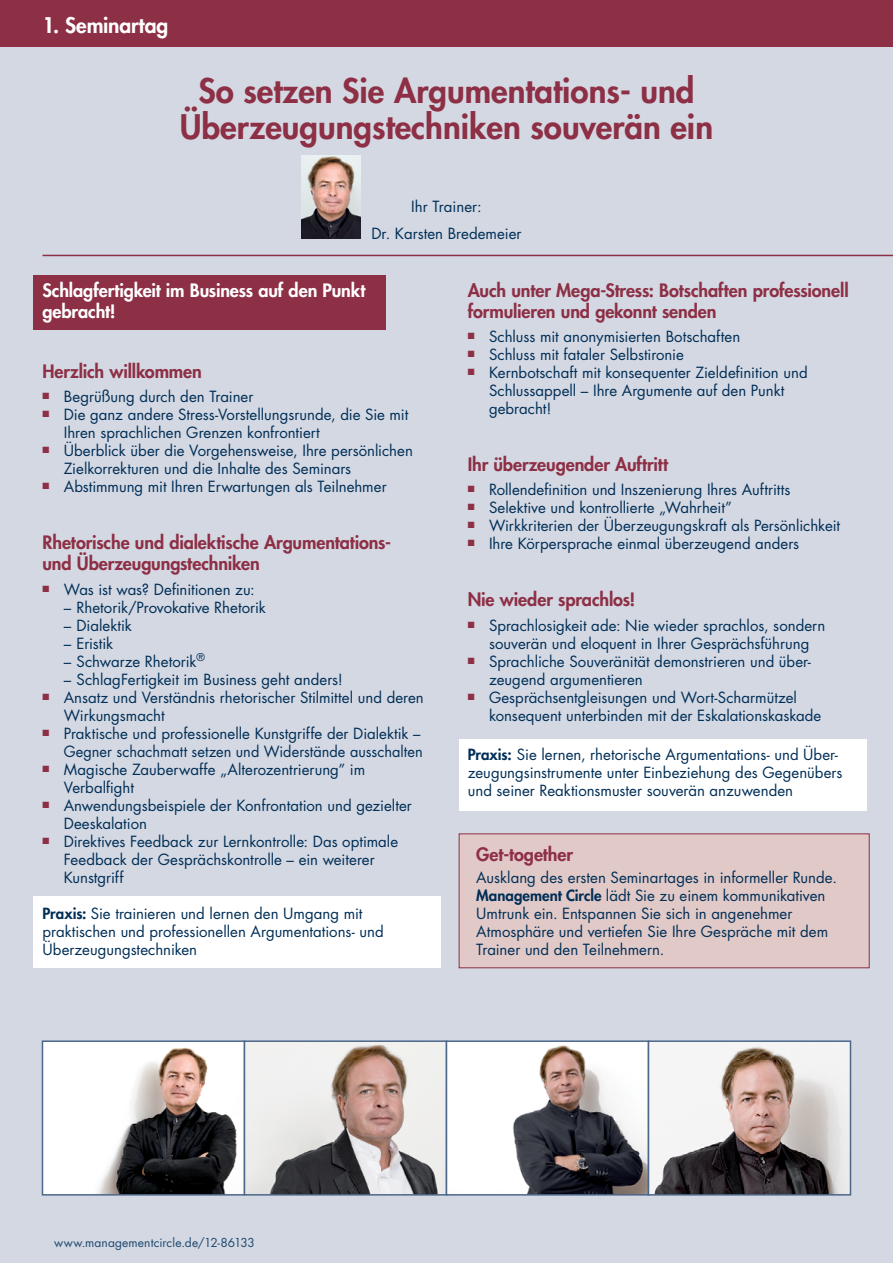
<style>
.page{position:relative;width:893px;height:1263px;background:#fff}
.page>*{position:absolute;margin:0;border:0;box-sizing:border-box;transform-origin:0 0}
.t1{font:800 33px/36px "Futura Std";color:#8d2f45;text-align:center}
.t2{font:800 21px "Futura Std";letter-spacing:-.005em;color:#fff}
.t3{font:800 18px/21px "Futura Std";letter-spacing:-.005em;color:#8d2f45}
.t4{font:800 18px/21px "Futura Std";letter-spacing:-.005em;color:#fff}
.t5{font:15px/18px "Futura Std";color:#002e56}
.t6{font:12px "Futura Std";letter-spacing:.01em;color:#1d486e}
.s1{font-weight:800}
</style>
<div class="page">
<div style="left:0;top:21px;width:893px;height:1242px;background:#d4d8e3"></div>
<div style="left:0;top:0;width:893px;height:47px;background:#8d2f45"></div>
<hr style="left:43px;top:255px;width:850px;height:1px;background:#8d2f45">
<div style="left:458px;top:833px;width:412px;height:135px;background:#e0c9c7"></div>
<img style="left:301px;top:155px;width:59px;height:84px">
<div style="left:34px;top:897px;width:407px;height:71px;background:#fff"></div>
<div style="left:459px;top:739px;width:407px;height:71px;background:#fff"></div>
<img style="left:45px;top:1043px;width:197px;height:149px">
<div style="left:42px;top:1040px;width:203px;height:155px;border:2px solid #4c678a"></div>
<svg style="left:247px;top:1043px;width:197px;height:149px;background:#c1b9b6"></svg>
<div style="left:244px;top:1040px;width:203px;height:155px;border:2px solid #4c678a"></div>
<svg style="left:449px;top:1043px;width:197px;height:149px;background:#b4b0b2"></svg>
<div style="left:446px;top:1040px;width:203px;height:155px;border:2px solid #4c678a"></div>
<svg style="left:651px;top:1043px;width:197px;height:149px;background:#b1a8a5"></svg>
<div style="left:648px;top:1040px;width:203px;height:155px;border:2px solid #4c678a"></div>
<div style="left:34px;top:275px;width:352px;height:55px;background:#8d2f45"></div>
<h2 class="t2" style="left:43px;top:12px;width:127px">1. Seminartag</h2>
<h1 class="t1" style="left:180px;top:73px;width:535px">So setzen Sie Argumentations- und<br>Überzeugungstechniken souverän ein</h1>
<p class="t5" style="left:371px;top:193px;width:152px;line-height:26.5px;text-align:center">Ihr Trainer:<br>Dr. Karsten Bredemeier</p>
<p class="t4" style="left:43px;top:280px;width:324px">Schlagfertigkeit im Business auf den Punkt gebracht!</p>
<p class="t3" style="left:43px;top:361px;width:161px">Herzlich willkommen</p>
<p class="t5" style="left:43px;top:388px;width:212px"><sup>■</sup> Begrüßung durch den Trainer</p>
<p class="t5" style="left:64px;top:406px;width:346px;text-indent:-21px"><sup>■</sup> Die ganz andere Stress-Vorstellungsrunde, die Sie mit<br>Ihren sprachlichen Grenzen konfrontiert</p>
<p class="t5" style="left:64px;top:442px;width:351px;text-indent:-21px"><sup>■</sup> Überblick über die Vorgehensweise, Ihre persönlichen<br>Zielkorrekturen und die Inhalte des Seminars</p>
<p class="t5" style="left:43px;top:478px;width:346px"><sup>■</sup> Abstimmung mit Ihren Erwartungen als Teilnehmer</p>
<p class="t3" style="left:43px;top:532px;width:350px">Rhetorische und dialektische Argumentations&shy;und Überzeugungstechniken</p>
<p class="t5" style="left:43px;top:580px;width:214px"><sup>■</sup> Was ist was? Definitionen zu:</p>
<p class="t5" style="left:64px;top:598px;width:204px">– Rhetorik/Provokative Rhetorik</p>
<p class="t5" style="left:64px;top:616px;width:70px">– Dialektik</p>
<p class="t5" style="left:64px;top:634px;width:51px">– Eristik</p>
<p class="t5" style="left:64px;top:652px;width:143px">– Schwarze Rhetorik<sup>®</sup></p>
<p class="t5" style="left:64px;top:670px;width:281px">– SchlagFertigkeit im Business geht anders!</p>
<p class="t5" style="left:64px;top:688px;width:362px;text-indent:-21px"><sup>■</sup> Ansatz und Verständnis rhetorischer Stilmittel und deren<br>Wirkungsmacht</p>
<p class="t5" style="left:43px;top:724px;width:382px;text-align:right"><sup>■</sup> Praktische und professionelle Kunstgriffe der Dialektik –<br>Gegner schachmatt setzen und Widerstände ausschalten</p>
<p class="t5" style="left:64px;top:760px;width:303px;text-indent:-21px"><sup>■</sup> Magische Zauberwaffe „Alterozentrierung” im<br>Verbalfight</p>
<p class="t5" style="left:64px;top:796px;width:350px;text-indent:-21px"><sup>■</sup> Anwendungsbeispiele der Konfrontation und gezielter<br>Deeskalation</p>
<p class="t5" style="left:64px;top:832px;width:336px;text-indent:-21px"><sup>■</sup> Direktives Feedback zur Lernkontrolle: Das optimale<br>Feedback der Gesprächskontrolle – ein weiterer<br>Kunstgriff</p>
<p class="t5" style="left:43px;top:904px;width:343px"><span class="s1">Praxis:</span> Sie trainieren und lernen den Umgang mit praktischen und professionellen Argumentations- und<br>Überzeugungstechniken</p>
<p class="t3" style="left:468px;top:279px;width:382px">Auch unter Mega-Stress: Botschaften professionell formulieren und gekonnt senden</p>
<p class="t5" style="left:468px;top:328px;width:274px"><sup>■</sup> Schluss mit anonymisierten Botschaften</p>
<p class="t5" style="left:468px;top:346px;width:218px"><sup>■</sup> Schluss mit fataler Selbstironie</p>
<p class="t5" style="left:489px;top:364px;width:320px;text-indent:-21px"><sup>■</sup> Kernbotschaft mit konsequenter Zieldefinition und<br>Schlussappell – Ihre Argumente auf den Punkt gebracht!</p>
<p class="t3" style="left:468px;top:454px;width:202px">Ihr überzeugender Auftritt</p>
<p class="t5" style="left:468px;top:481px;width:324px"><sup>■</sup> Rollendefinition und Inszenierung Ihres Auftritts</p>
<p class="t5" style="left:468px;top:499px;width:266px"><sup>■</sup> Selektive und kontrollierte „Wahrheit”</p>
<p class="t5" style="left:468px;top:517px;width:374px"><sup>■</sup> Wirkkriterien der Überzeugungskraft als Persönlichkeit</p>
<p class="t5" style="left:468px;top:535px;width:333px"><sup>■</sup> Ihre Körpersprache einmal überzeugend anders</p>
<p class="t3" style="left:468px;top:589px;width:169px">Nie wieder sprachlos!</p>
<p class="t5" style="left:468px;top:616px;width:359px;text-align:center"><sup>■</sup> Sprachlosigkeit ade: Nie wieder sprachlos, sondern souverän und eloquent in Ihrer Gesprächsführung</p>
<p class="t5" style="left:489px;top:652px;width:324px;text-indent:-21px"><sup>■</sup> Sprachliche Souveränität demonstrieren und über&shy;zeugend argumentieren</p>
<p class="t5" style="left:489px;top:688px;width:334px;text-indent:-21px"><sup>■</sup> Gesprächsentgleisungen und Wort-Scharmützel konsequent unterbinden mit der Eskalationskaskade</p>
<p class="t5" style="left:468px;top:745px;width:376px"><span class="s1">Praxis:</span> Sie lernen, rhetorische Argumentations- und Über&shy;zeugungsinstrumente unter Einbeziehung des Gegenübers und seiner Reaktionsmuster souverän anzuwenden</p>
<p class="t3" style="left:476px;top:844px;width:98px">Get-together</p>
<p class="t5" style="left:476px;top:869px;width:362px">Ausklang des ersten Seminartages in informeller Runde.<br><span class="s1">Management Circle</span> lädt Sie zu einem kommunikativen Umtrunk ein. Entspannen Sie sich in angenehmer Atmosphäre und vertiefen Sie Ihre Gespräche mit dem Trainer und den Teilnehmern.</p>
<p class="t6" style="left:54px;top:1235px;width:202px">www.managementcircle.de/12-86133</p>
</div>
